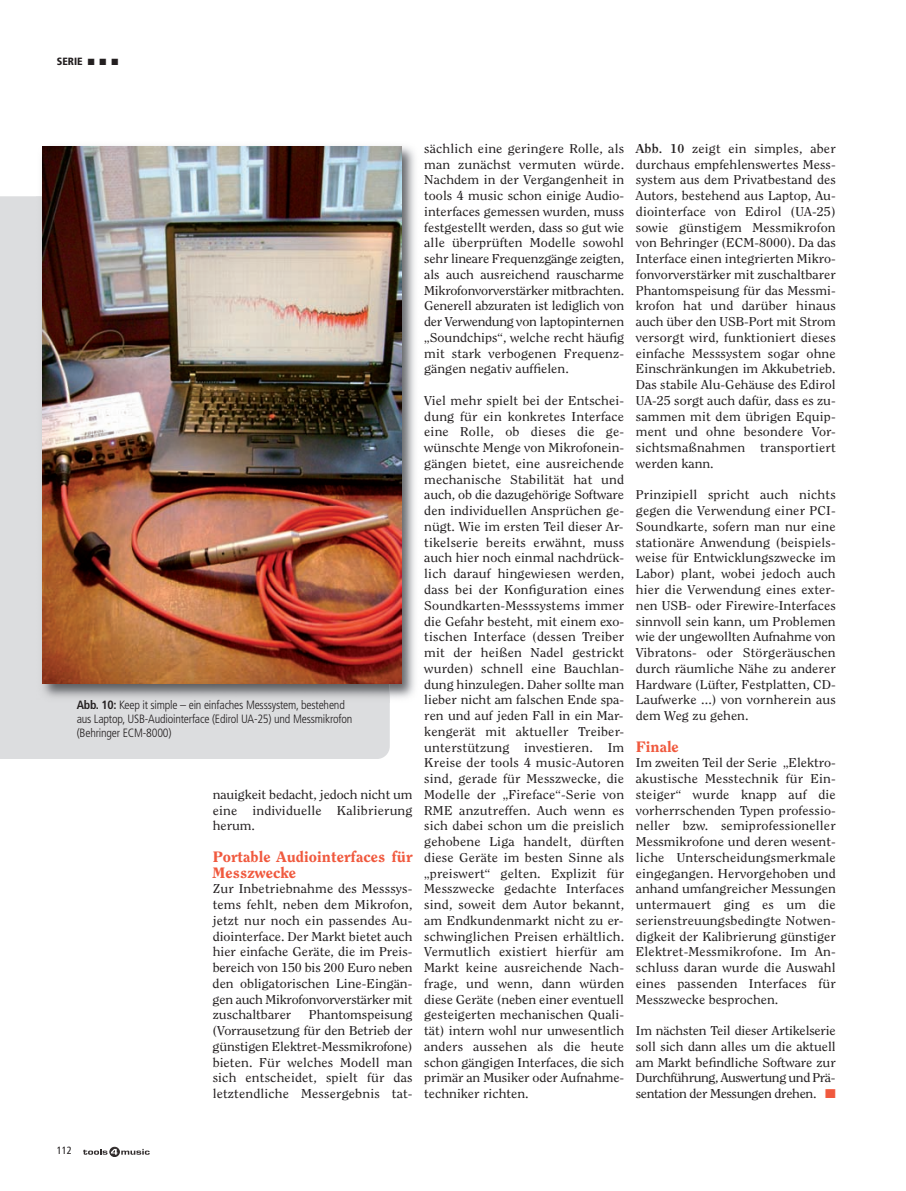
<style>
.page{position:relative;width:906px;height:1191px;background:#fff}
.page>*{position:absolute;margin:0;border:0;box-sizing:border-box;transform-origin:0 0}
.t1{font:800 15px/15.8px "Clearface Std";letter-spacing:.005em;color:#f0593e;scale:1.1 1}
.t2{font:12.75px/15.8px "Clearface Std";color:#231f20;text-align:justify;scale:1.1 1}
.t3{font:300 condensed 12px/14.4px "Frutiger LT Std";letter-spacing:-.015em;color:#231f20}
.t4{font:900 condensed 10.5px "Frutiger LT Std";color:#231f20}
.t5{font:condensed 10.5px "Frutiger LT Std";color:#231f20}
.s1{font-weight:700}
.s2{color:#f0593e}
</style>
<div class="page">
<div style="left:110px;top:1147px;width:9px;height:9px;border:1px solid #322d2d;border-radius:50%"></div>
<svg style="left:83px;top:1148px;width:67px;height:6px"></svg>
<div style="left:0;top:196px;width:390px;height:563px;background:#dcdddf"></div>
<img style="left:42px;top:146px;width:373px;height:552px">
<img style="left:36px;top:196px;width:354px;height:507px">
<img style="left:43px;top:147px;width:358px;height:537px">
<p class="t4" style="left:57px;top:57px;width:63px">SERIE ■ ■ ■</p>
<p class="t3" style="left:77px;top:698px;width:277px"><span class="s1">Abb. 10:</span> Keep it simple – ein einfaches Messsystem, bestehend aus Laptop, USB-Audiointerface (Edirol UA-25) und Messmikrofon (Behringer ECM-8000)</p>
<p class="t2" style="left:213px;top:787px;width:183px">nauigkeit bedacht, jedoch nicht um eine individuelle Kalibrierung herum.</p>
<p class="t1" style="left:213px;top:849px;width:183px">Portable Audiointerfaces für<br>Messzwecke</p>
<p class="t2" style="left:213px;top:881px;width:183px">Zur Inbetriebnahme des Messsys&shy;tems fehlt, neben dem Mikrofon, jetzt nur noch ein passendes Au&shy;diointerface. Der Markt bietet auch hier einfache Geräte, die im Preis&shy;bereich von 150 bis 200 Euro neben den obligatorischen Line-Eingän&shy;gen auch Mikrofonvorverstärker mit zuschaltbarer</p>
<p class="t2" style="left:213px;top:1007px;width:183px;text-indent:96px">Phantomspeisung (Vorrausetzung für den Betrieb der günstigen Elektret-Messmikrofone) bieten. Für welches Modell man sich entscheidet, spielt für das letztendliche Messergebnis tat-</p>
<p class="t2" style="left:424px;top:141px;width:183px">sächlich eine geringere Rolle, als man zunächst vermuten würde.<br>Nachdem in der Vergangenheit in tools 4 music schon einige Audio&shy;interfaces gemessen wurden, muss festgestellt werden, dass so gut wie alle überprüften Modelle sowohl sehr lineare Frequenzgänge zeigten, als auch ausreichend rauscharme Mikrofonvorverstärker mitbrachten.<br>Generell abzuraten ist lediglich von der Verwendung von laptopinternen „Soundchips“, welche recht häufig mit stark verbogenen Frequenz&shy;gängen negativ auffielen.</p>
<p class="t2" style="left:424px;top:393px;width:183px">Viel mehr spielt bei der Entschei&shy;dung für ein konkretes Interface eine Rolle, ob dieses die ge&shy;wünschte Menge von Mikrofonein&shy;gängen bietet, eine ausreichende mechanische Stabilität hat und auch, ob die dazugehörige Software den individuellen Ansprüchen ge&shy;nügt. Wie im ersten Teil dieser Ar&shy;tikelserie bereits erwähnt, muss auch hier noch einmal nachdrück&shy;lich darauf hingewiesen werden, dass bei der Konfiguration eines Soundkarten-Messsystems immer die Gefahr besteht, mit einem exo&shy;tischen Interface (dessen Treiber mit der heißen Nadel gestrickt wurden) schnell eine Bauchlan&shy;dung hinzulegen. Daher sollte man lieber nicht am falschen Ende spa&shy;ren und auf jeden Fall in ein Mar&shy;kengerät mit aktueller Treiber&shy;unterstützung investieren. Im Kreise der tools 4 music-Autoren sind, gerade für Messzwecke, die Modelle der „Fireface“-Serie von RME anzutreffen. Auch wenn es sich dabei schon um die preislich gehobene Liga handelt, dürften diese Geräte im besten Sinne als „preiswert“ gelten. Explizit für Messzwecke gedachte Interfaces sind, soweit dem Autor bekannt, am Endkundenmarkt nicht zu er&shy;schwinglichen Preisen erhältlich.<br>Vermutlich existiert hierfür am Markt keine ausreichende Nach&shy;frage, und wenn, dann würden diese Geräte (neben einer eventuell gesteigerten mechanischen Quali&shy;tät) intern wohl nur unwesentlich anders aussehen als die heute schon gängigen Interfaces, die sich primär an Musiker oder Aufnahme&shy;techniker richten.</p>
<p class="t2" style="left:636px;top:141px;width:183px"><span class="s1">Abb. 10</span> zeigt ein simples, aber durchaus empfehlenswertes Mess&shy;system aus dem Privatbestand des Autors, bestehend aus Laptop, Au&shy;diointerface von Edirol (UA-25) sowie günstigem Messmikrofon von Behringer (ECM-8000). Da das Interface einen integrierten Mikro&shy;fonvorverstärker mit zuschaltbarer Phantomspeisung für das Messmi&shy;krofon hat und darüber hinaus auch über den USB-Port mit Strom versorgt wird, funktioniert dieses einfache Messsystem sogar ohne Einschränkungen im Akkubetrieb.<br>Das stabile Alu-Gehäuse des Edirol UA-25 sorgt auch dafür, dass es zu&shy;sammen mit dem übrigen Equip&shy;ment und ohne besondere Vor&shy;sichtsmaßnahmen transportiert werden kann.</p>
<p class="t2" style="left:636px;top:488px;width:183px">Prinzipiell spricht auch nichts gegen die Verwendung einer PCI-Soundkarte, sofern man nur eine stationäre Anwendung (beispiels&shy;weise für Entwicklungszwecke im Labor) plant, wobei jedoch auch hier die Verwendung eines exter&shy;nen USB- oder Firewire-Interfaces sinnvoll sein kann, um Problemen wie der ungewollten Aufnahme von Vibratons- oder Störgeräuschen durch räumliche Nähe zu anderer Hardware (Lüfter, Festplatten, CD-Laufwerke ...) von vornherein aus dem Weg zu gehen.</p>
<p class="t1" style="left:636px;top:739px;width:41px">Finale</p>
<p class="t2" style="left:636px;top:755px;width:183px">Im zweiten Teil der Serie „Elektro&shy;akustische Messtechnik für Ein&shy;steiger“ wurde knapp auf die vorherrschenden Typen professio&shy;neller bzw. semiprofessioneller Messmikrofone und deren wesent&shy;liche Unterscheidungsmerkmale eingegangen. Hervorgehoben und anhand umfangreicher Messungen untermauert ging es um die serienstreuungsbedingte Notwen&shy;digkeit der Kalibrierung günstiger Elektret-Messmikrofone. Im An&shy;schluss daran wurde die Auswahl eines passenden Interfaces für Messzwecke besprochen.</p>
<p class="t2" style="left:636px;top:1023px;width:183px">Im nächsten Teil dieser Artikelserie soll sich dann alles um die aktuell am Markt befindliche Software zur Durchführung, Auswertung und Prä&shy;sentation der Messungen drehen. <span class="s2">■</span></p>
<p class="t5" style="left:57px;top:1146px;width:17px">112</p>
</div>
